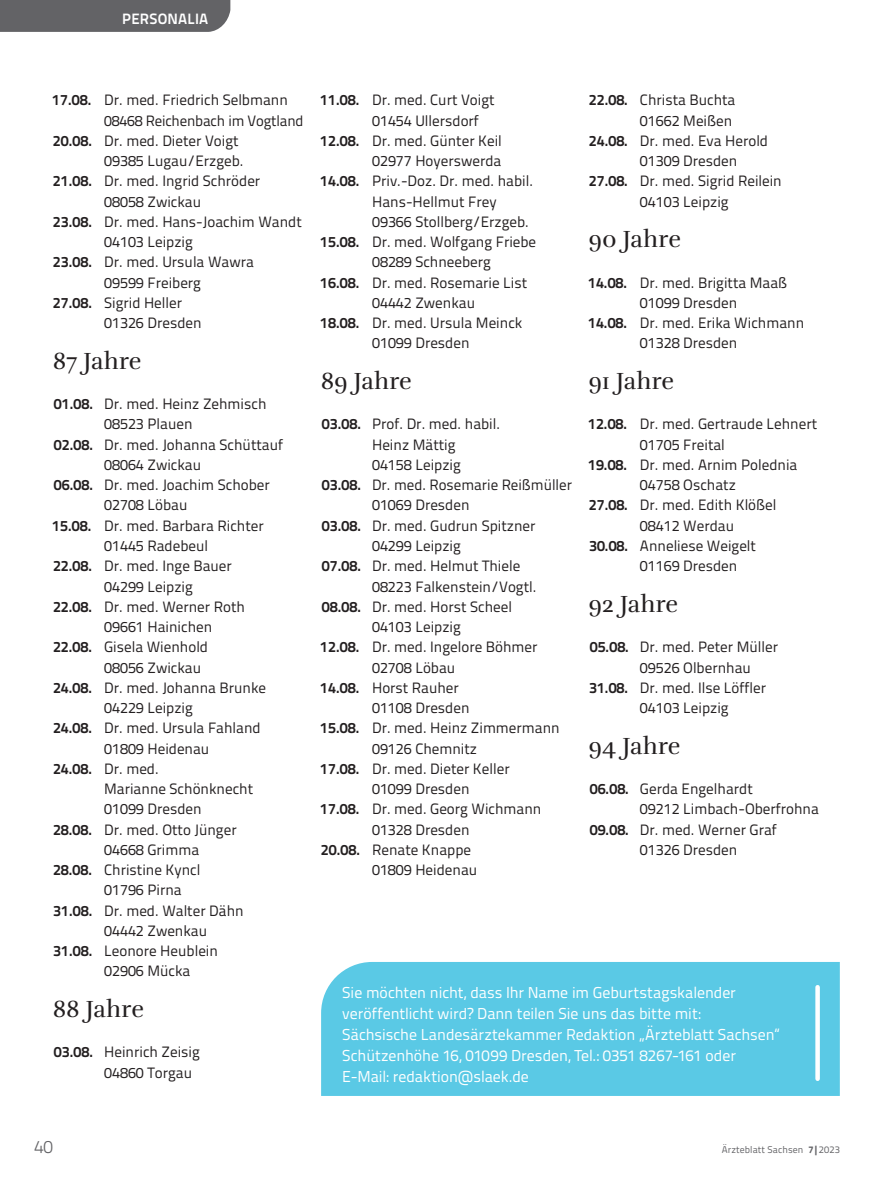
<style>
.page{position:relative;width:893px;height:1191px;background:#fff}
.page>*{position:absolute;margin:0;border:0;box-sizing:border-box;transform-origin:0 0}
.t1{font:24px "Rufina";letter-spacing:-.01em;color:#231f20}
.t2{font:300 18px "Titillium Text";color:#636366}
.t3{font:15.75px/21px "Titillium Text";letter-spacing:-.005em;color:#fff}
.t4{font:15px/20.2px "Titillium Text";color:#231f20}
.t5{font:700 15px "Titillium Text";letter-spacing:.015em;color:#fff}
.t6{font:9.75px "Titillium Text";letter-spacing:.01em;color:#636366}
.s1{font-weight:700}
.s2{font-weight:800}
</style>
<div class="page">
<div style="left:0;top:0;width:230px;height:32px;background:#636366"></div>
<div style="left:321px;top:962px;width:519px;height:134px;background:#5ac9e5"></div>
<div style="left:815px;top:987px;width:5px;height:91px;background:#fff"></div>
<p class="t5" style="left:122px;top:7px;width:88px">PERSONALIA</p>
<p class="t4" style="left:52px;top:89px;width:237px"><span class="s1">17.08.</span> Dr. med. Friedrich Selbmann</p>
<p class="t4" style="left:104px;top:109px;width:201px">08468 Reichenbach im Vogtland</p>
<p class="t4" style="left:53px;top:130px;width:187px"><span class="s1">20.08.</span> Dr. med. Dieter Voigt</p>
<p class="t4" style="left:104px;top:150px;width:138px">09385 Lugau/Erzgeb.</p>
<p class="t4" style="left:53px;top:170px;width:209px"><span class="s1">21.08.</span> Dr. med. Ingrid Schröder</p>
<p class="t4" style="left:104px;top:190px;width:98px">08058 Zwickau</p>
<p class="t4" style="left:53px;top:211px;width:250px"><span class="s1">23.08.</span> Dr. med. Hans-Joachim Wandt</p>
<p class="t4" style="left:104px;top:231px;width:90px">04103 Leipzig</p>
<p class="t4" style="left:53px;top:251px;width:202px"><span class="s1">23.08.</span> Dr. med. Ursula Wawra</p>
<p class="t4" style="left:104px;top:271px;width:98px">09599 Freiberg</p>
<p class="t4" style="left:53px;top:292px;width:131px"><span class="s1">27.08.</span> Sigrid Heller</p>
<p class="t4" style="left:104px;top:312px;width:99px">01326 Dresden</p>
<h1 class="t1" style="left:53px;top:346px;width:90px">87 Jahre</h1>
<p class="t4" style="left:54px;top:393px;width:214px"><span class="s1">01.08.</span> Dr. med. Heinz Zehmisch</p>
<p class="t4" style="left:104px;top:413px;width:90px">08523 Plauen</p>
<p class="t4" style="left:54px;top:433px;width:231px"><span class="s1">02.08.</span> Dr. med. Johanna Schüttauf</p>
<p class="t4" style="left:104px;top:454px;width:98px">08064 Zwickau</p>
<p class="t4" style="left:54px;top:474px;width:217px"><span class="s1">06.08.</span> Dr. med. Joachim Schober</p>
<p class="t4" style="left:104px;top:494px;width:85px">02708 Löbau</p>
<p class="t4" style="left:52px;top:514px;width:213px"><span class="s1">15.08.</span> Dr. med. Barbara Richter</p>
<p class="t4" style="left:104px;top:535px;width:105px">01445 Radebeul</p>
<p class="t4" style="left:53px;top:555px;width:180px"><span class="s1">22.08.</span> Dr. med. Inge Bauer</p>
<p class="t4" style="left:104px;top:575px;width:90px">04299 Leipzig</p>
<p class="t4" style="left:53px;top:595px;width:193px"><span class="s1">22.08.</span> Dr. med. Werner Roth</p>
<p class="t4" style="left:104px;top:616px;width:110px">09661 Hainichen</p>
<p class="t4" style="left:53px;top:636px;width:157px"><span class="s1">22.08.</span> Gisela Wienhold</p>
<p class="t4" style="left:104px;top:656px;width:98px">08056 Zwickau</p>
<p class="t4" style="left:53px;top:676px;width:215px"><span class="s1">24.08.</span> Dr. med. Johanna Brunke</p>
<p class="t4" style="left:104px;top:697px;width:90px">04229 Leipzig</p>
<p class="t4" style="left:53px;top:717px;width:209px"><span class="s1">24.08.</span> Dr. med. Ursula Fahland</p>
<p class="t4" style="left:104px;top:737px;width:107px">01809 Heidenau</p>
<p class="t4" style="left:53px;top:757px;width:105px"><span class="s1">24.08.</span> Dr. med.</p>
<p class="t4" style="left:104px;top:778px;width:150px">Marianne Schönknecht</p>
<p class="t4" style="left:104px;top:798px;width:99px">01099 Dresden</p>
<p class="t4" style="left:53px;top:818px;width:185px"><span class="s1">28.08.</span> Dr. med. Otto Jünger</p>
<p class="t4" style="left:104px;top:838px;width:97px">04668 Grimma</p>
<p class="t4" style="left:53px;top:859px;width:149px"><span class="s1">28.08.</span> Christine Kyncl</p>
<p class="t4" style="left:104px;top:879px;width:79px">01796 Pirna</p>
<p class="t4" style="left:53px;top:899px;width:192px"><span class="s1">31.08.</span> Dr. med. Walter Dähn</p>
<p class="t4" style="left:104px;top:919px;width:104px">04442 Zwenkau</p>
<p class="t4" style="left:53px;top:940px;width:166px"><span class="s1">31.08.</span> Leonore Heublein</p>
<p class="t4" style="left:104px;top:960px;width:88px">02906 Mücka</p>
<h1 class="t1" style="left:53px;top:994px;width:93px">88 Jahre</h1>
<p class="t4" style="left:104px;top:1041px;width:97px;text-indent:-50px"><span class="s1">03.08.</span> Heinrich Zeisig<br>04860 Torgau</p>
<p class="t4" style="left:320px;top:89px;width:176px"><span class="s1">11.08.</span> Dr. med. Curt Voigt</p>
<p class="t4" style="left:372px;top:109px;width:108px">01454 Ullersdorf</p>
<p class="t4" style="left:320px;top:130px;width:183px"><span class="s1">12.08.</span> Dr. med. Günter Keil</p>
<p class="t4" style="left:372px;top:150px;width:131px">02977 Hoyerswerda</p>
<p class="t4" style="left:320px;top:170px;width:212px"><span class="s1">14.08.</span> Priv.- Doz. Dr. med. habil.</p>
<p class="t4" style="left:372px;top:190px;width:126px">Hans-Hellmut Frey</p>
<p class="t4" style="left:372px;top:211px;width:156px">09366 Stollberg/Erzgeb.</p>
<p class="t4" style="left:320px;top:231px;width:218px"><span class="s1">15.08.</span> Dr. med. Wolfgang Friebe</p>
<p class="t4" style="left:372px;top:251px;width:120px">08289 Schneeberg</p>
<p class="t4" style="left:320px;top:271px;width:209px"><span class="s1">16.08.</span> Dr. med. Rosemarie List</p>
<p class="t4" style="left:372px;top:292px;width:104px">04442 Zwenkau</p>
<p class="t4" style="left:320px;top:312px;width:204px"><span class="s1">18.08.</span> Dr. med. Ursula Meinck</p>
<p class="t4" style="left:372px;top:332px;width:99px">01099 Dresden</p>
<h1 class="t1" style="left:321px;top:366px;width:93px">89 Jahre</h1>
<p class="t4" style="left:322px;top:413px;width:177px"><span class="s1">03.08.</span> Prof. Dr. med. habil.</p>
<p class="t4" style="left:372px;top:433px;width:85px">Heinz Mättig</p>
<p class="t4" style="left:372px;top:454px;width:90px">04158 Leipzig</p>
<p class="t4" style="left:322px;top:474px;width:252px"><span class="s1">03.08.</span> Dr. med. Rosemarie Reißmüller</p>
<p class="t4" style="left:372px;top:494px;width:99px">01069 Dresden</p>
<p class="t4" style="left:322px;top:514px;width:215px"><span class="s1">03.08.</span> Dr. med. Gudrun Spitzner</p>
<p class="t4" style="left:372px;top:535px;width:90px">04299 Leipzig</p>
<p class="t4" style="left:322px;top:555px;width:200px"><span class="s1">07.08.</span> Dr. med. Helmut Thiele</p>
<p class="t4" style="left:372px;top:575px;width:163px">08223 Falkenstein/Vogtl.</p>
<p class="t4" style="left:322px;top:595px;width:192px"><span class="s1">08.08.</span> Dr. med. Horst Scheel</p>
<p class="t4" style="left:372px;top:616px;width:90px">04103 Leipzig</p>
<p class="t4" style="left:320px;top:636px;width:219px"><span class="s1">12.08.</span> Dr. med. Ingelore Böhmer</p>
<p class="t4" style="left:372px;top:656px;width:85px">02708 Löbau</p>
<p class="t4" style="left:320px;top:676px;width:140px"><span class="s1">14.08.</span> Horst Rauher</p>
<p class="t4" style="left:372px;top:697px;width:99px">01108 Dresden</p>
<p class="t4" style="left:320px;top:717px;width:241px"><span class="s1">15.08.</span> Dr. med. Heinz Zimmermann</p>
<p class="t4" style="left:372px;top:737px;width:107px">09126 Chemnitz</p>
<p class="t4" style="left:320px;top:757px;width:191px"><span class="s1">17.08.</span> Dr. med. Dieter Keller</p>
<p class="t4" style="left:372px;top:778px;width:99px">01099 Dresden</p>
<p class="t4" style="left:320px;top:798px;width:223px"><span class="s1">17.08.</span> Dr. med. Georg Wichmann</p>
<p class="t4" style="left:372px;top:818px;width:99px">01328 Dresden</p>
<p class="t4" style="left:321px;top:838px;width:152px"><span class="s1">20.08.</span> Renate Knappe</p>
<p class="t4" style="left:372px;top:859px;width:107px">01809 Heidenau</p>
<p class="t4" style="left:589px;top:89px;width:148px"><span class="s1">22.08.</span> Christa Buchta</p>
<p class="t4" style="left:640px;top:109px;width:94px">01662 Meißen</p>
<p class="t4" style="left:589px;top:130px;width:181px"><span class="s1">24.08.</span> Dr. med. Eva Herold</p>
<p class="t4" style="left:640px;top:150px;width:99px">01309 Dresden</p>
<p class="t4" style="left:589px;top:170px;width:195px"><span class="s1">27.08.</span> Dr. med. Sigrid Reilein</p>
<p class="t4" style="left:640px;top:190px;width:90px">04103 Leipzig</p>
<h1 class="t1" style="left:588px;top:225px;width:94px">90 Jahre</h1>
<p class="t4" style="left:588px;top:271px;width:201px"><span class="s1">14.08.</span> Dr. med. Brigitta Maaß</p>
<p class="t4" style="left:640px;top:292px;width:99px">01099 Dresden</p>
<p class="t4" style="left:588px;top:312px;width:218px"><span class="s1">14.08.</span> Dr. med. Erika Wichmann</p>
<p class="t4" style="left:640px;top:332px;width:99px">01328 Dresden</p>
<h1 class="t1" style="left:588px;top:366px;width:87px">91 Jahre</h1>
<p class="t4" style="left:588px;top:413px;width:231px"><span class="s1">12.08.</span> Dr. med. Gertraude Lehnert</p>
<p class="t4" style="left:640px;top:433px;width:86px">01705 Freital</p>
<p class="t4" style="left:588px;top:454px;width:211px"><span class="s1">19.08.</span> Dr. med. Arnim Polednia</p>
<p class="t4" style="left:640px;top:474px;width:97px">04758 Oschatz</p>
<p class="t4" style="left:589px;top:494px;width:189px"><span class="s1">27.08.</span> Dr. med. Edith Klößel</p>
<p class="t4" style="left:640px;top:514px;width:96px">08412 Werdau</p>
<p class="t4" style="left:589px;top:535px;width:168px"><span class="s1">30.08.</span> Anneliese Weigelt</p>
<p class="t4" style="left:640px;top:555px;width:99px">01169 Dresden</p>
<h1 class="t1" style="left:588px;top:589px;width:91px">92 Jahre</h1>
<p class="t4" style="left:590px;top:636px;width:190px"><span class="s1">05.08.</span> Dr. med. Peter Müller</p>
<p class="t4" style="left:640px;top:656px;width:112px">09526 Olbernhau</p>
<p class="t4" style="left:589px;top:676px;width:179px"><span class="s1">31.08.</span> Dr. med. Ilse Löffler</p>
<p class="t4" style="left:640px;top:697px;width:90px">04103 Leipzig</p>
<h1 class="t1" style="left:588px;top:731px;width:94px">94 Jahre</h1>
<p class="t4" style="left:590px;top:778px;width:165px"><span class="s1">06.08.</span> Gerda Engelhardt</p>
<p class="t4" style="left:640px;top:798px;width:180px">09212 Limbach-Oberfrohna</p>
<p class="t4" style="left:590px;top:818px;width:189px"><span class="s1">09.08.</span> Dr. med. Werner Graf</p>
<p class="t4" style="left:640px;top:838px;width:99px">01326 Dresden</p>
<p class="t3" style="left:342px;top:980px;width:439px">Sie möchten nicht, dass Ihr Name im Geburtstagskalender veröffentlicht wird? Dann teilen Sie uns das bitte mit:<br>Sächsische Landesärztekammer Redaktion „Ärzteblatt Sachsen“ Schützenhöhe 16, 01099 Dresden, Tel. : 0351 8267-161 oder E-Mail: redaktion@slaek.de</p>
<p class="t2" style="left:34px;top:1133px;width:21px">40</p>
<p class="t6" style="left:722px;top:1142px;width:119px">Ärzteblatt Sachsen <span class="s2">7|</span>2023</p>
</div>
